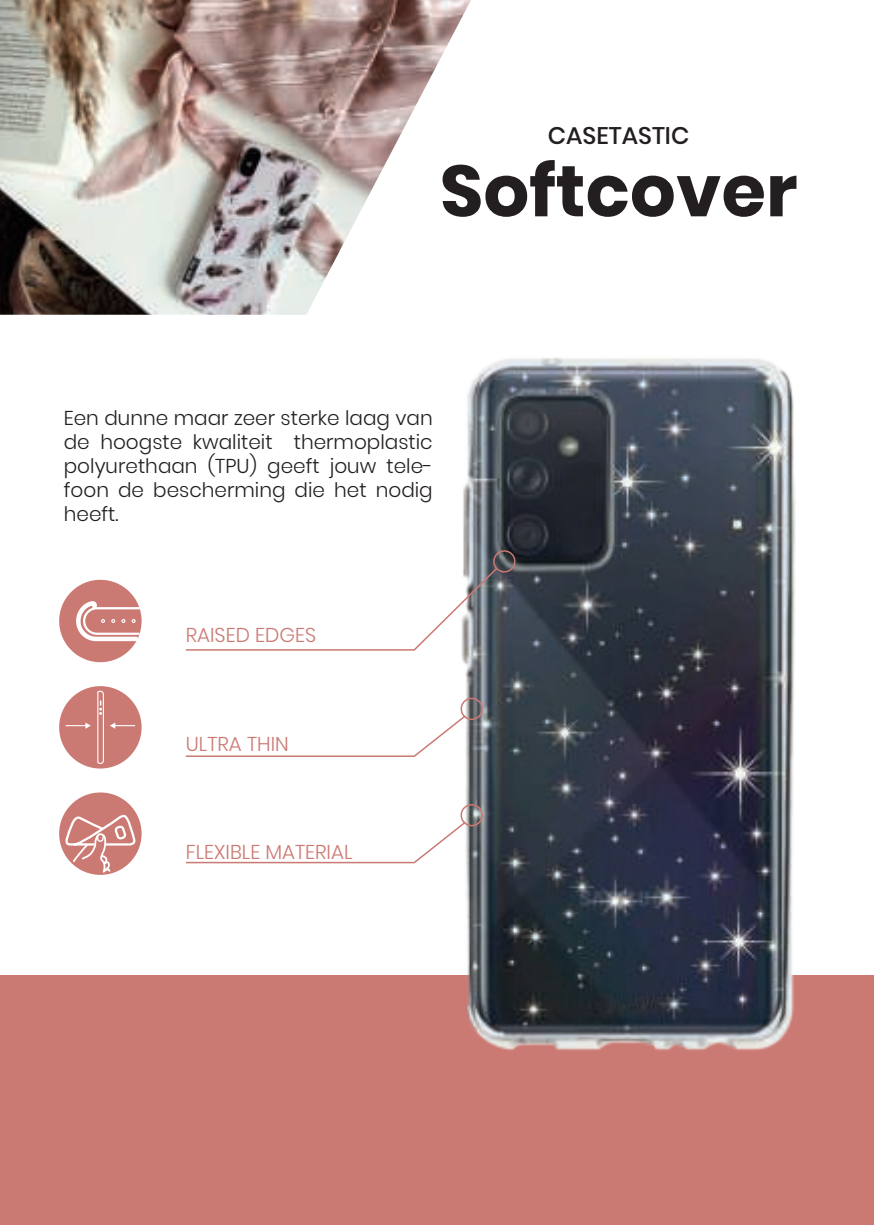
<style>
.page{position:relative;width:874px;height:1225px;background:#fff}
.page>*{position:absolute;margin:0;border:0;box-sizing:border-box;transform-origin:0 0}
.t1{font:700 72px "Poppins";color:#231f20}
.t2{font:500 24px "Poppins";color:#231f20}
.t3{font:300 20px/24px "Poppins";color:#231f20;text-align:justify}
.t4{font:300 20px "Poppins";color:#cb7973}
</style>
<div class="page">
<img style="left:0;top:1px;width:471px;height:314px">
<div style="left:0;top:975px;width:873px;height:250px;background:#cb7973"></div>
<img style="left:461px;top:357px;width:335px;height:693px">
<div style="left:59px;top:580px;width:82px;height:82px;background:#cb7973;border-radius:50%"></div>
<svg style="left:76px;top:603px;width:65px;height:40px"></svg>
<div style="left:59px;top:686px;width:82px;height:82px;background:#cb7973;border-radius:50%"></div>
<svg style="left:66px;top:722px;width:25px;height:7px"></svg>
<svg style="left:110px;top:722px;width:24px;height:7px"></svg>
<svg style="left:97px;top:690px;width:7px;height:74px"></svg>
<div style="left:59px;top:792px;width:82px;height:83px;background:#cb7973;border-radius:50%"></div>
<svg style="left:61px;top:811px;width:74px;height:61px"></svg>
<svg style="left:185px;top:566px;width:313px;height:85px"></svg>
<div style="left:493px;top:550px;width:22px;height:22px;border:2px solid #cb7973;border-radius:50%"></div>
<svg style="left:185px;top:713px;width:282px;height:44px"></svg>
<div style="left:460px;top:697px;width:22px;height:23px;border:2px solid #cb7973;border-radius:50%"></div>
<svg style="left:185px;top:820px;width:282px;height:44px"></svg>
<div style="left:460px;top:804px;width:22px;height:22px;border:2px solid #cb7973;border-radius:50%"></div>
<p class="t2" style="left:547px;top:122px;width:143px">CASETASTIC</p>
<h1 class="t1" style="left:439px;top:149px;width:359px">Softcover</h1>
<p class="t3" style="left:64px;top:406px;width:370px">Een dunne maar zeer sterke laag van de hoogste kwaliteit thermoplastic polyurethaan (TPU) geeft jouw tele&shy;foon de bescherming die het nodig heeft.</p>
<p class="t4" style="left:186px;top:622px;width:132px">RAISED EDGES</p>
<p class="t4" style="left:186px;top:731px;width:104px">ULTRA THIN</p>
<p class="t4" style="left:186px;top:839px;width:168px">FLEXIBLE MATERIAL</p>
</div>
